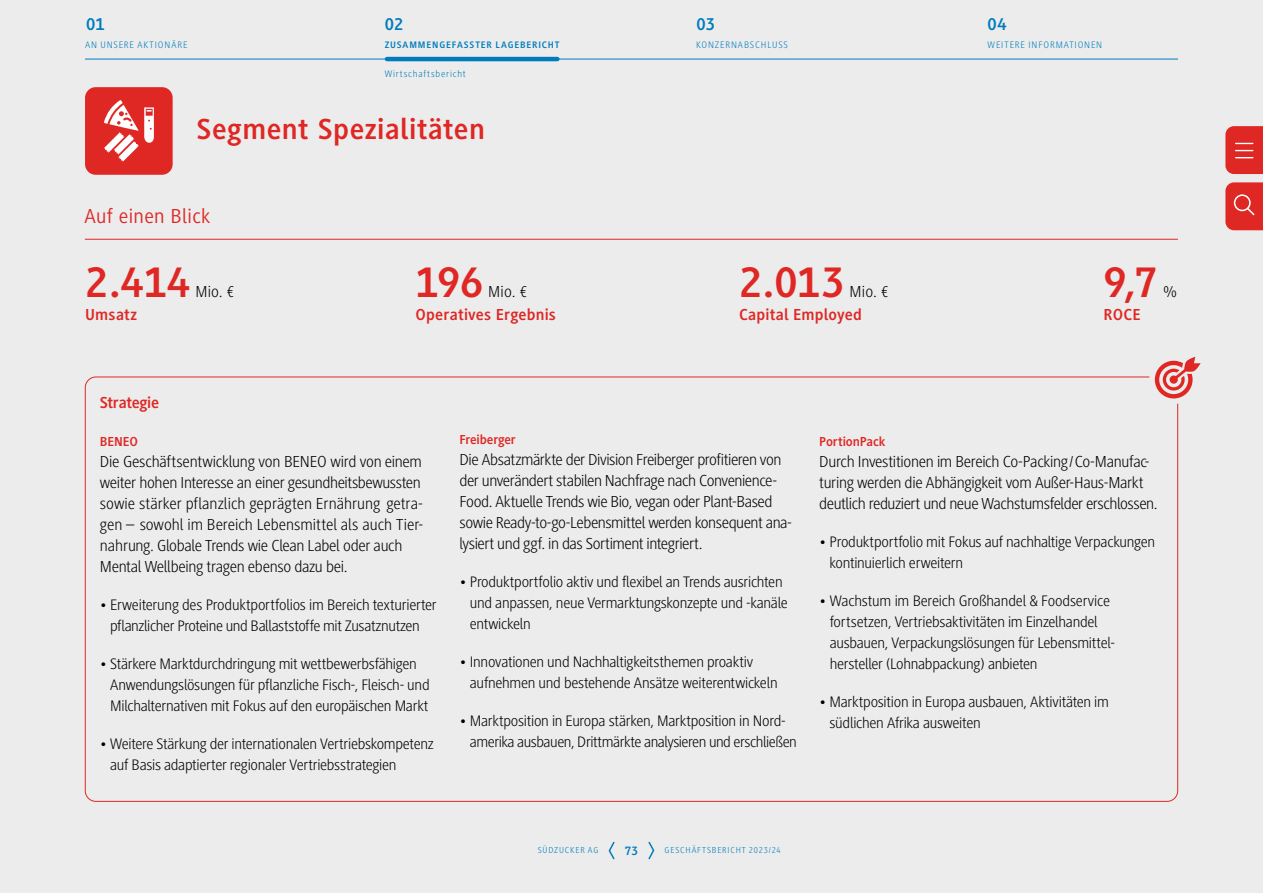
<style>
.page{position:relative;width:1263px;height:893px;background:#ececec}
.page>*{position:absolute;margin:0;border:0;box-sizing:border-box;transform-origin:0 0}
.t1{font:700 45px "Generis Sans Pro";letter-spacing:-.005em;color:#df2724}
.t2{font:700 30px "Generis Sans Pro";letter-spacing:.015em;color:#df2724}
.t3{font:21px "Generis Sans Pro";letter-spacing:.015em;color:#df2724}
.t4{font:700 18px "Generis Sans Pro";letter-spacing:.01em;color:#007cbc}
.t5{font:300 16.5px/21px "Generis Sans Pro";letter-spacing:-.02em;color:#000}
.t6{font:700 16.5px "Generis Sans Pro";letter-spacing:.01em;color:#df2724}
.t7{font:700 16.5px "Generis Sans Pro";letter-spacing:-.02em;color:#df2724}
.t8{font:300 15.75px/21px "Generis Sans Pro";letter-spacing:-.015em;color:#000}
.t9{font:700 13.5px "Generis Sans Pro";letter-spacing:-.01em;color:#df2724}
.t10{font:700 12.75px "Generis Sans Pro";color:#007cbc}
.t11{font:300 9.75px "Generis Sans Pro";letter-spacing:.085em;color:#007cbc}
.t12{font:700 9.75px "Generis Sans Pro";letter-spacing:.09em;color:#007cbc}
.t13{font:300 9px "Generis Sans Pro";letter-spacing:.085em;color:#007cbc}
</style>
<div class="page">
<hr style="left:85px;top:239px;width:1093px;height:1px;background:#df2724">
<div style="left:85px;top:87px;width:88px;height:88px;background:#df2724;border-radius:11px"></div>
<svg style="left:104px;top:100px;width:50px;height:62px"></svg>
<svg style="left:1155px;top:357px;width:45px;height:41px"></svg>
<svg style="left:608px;top:841px;width:7px;height:19px"></svg>
<svg style="left:648px;top:841px;width:7px;height:19px"></svg>
<hr style="left:85px;top:59px;width:1093px;height:1px;background:#007cbc">
<hr style="left:387px;top:57px;width:170px;height:4px;background:#007cbc">
<svg style="left:1225px;top:182px;width:38px;height:48px;background:#e03835"></svg>
<svg style="left:1225px;top:126px;width:38px;height:48px;background:#e03633"></svg>
<p class="t4" style="left:86px;top:14px;width:20px">01</p>
<p class="t4" style="left:385px;top:14px;width:20px">02</p>
<p class="t4" style="left:696px;top:14px;width:20px">03</p>
<p class="t4" style="left:987px;top:14px;width:21px">04</p>
<p class="t11" style="left:85px;top:39px;width:104px">AN UNSERE AKTIONÄRE</p>
<p class="t12" style="left:385px;top:39px;width:176px">ZUSAMMENGEFASSTER LAGEBERICHT</p>
<p class="t11" style="left:696px;top:39px;width:93px">KONZERNABSCHLUSS</p>
<p class="t11" style="left:987px;top:39px;width:116px">WEITERE INFORMATIONEN</p>
<p class="t11" style="left:385px;top:69px;width:83px">Wirtschaftsbericht</p>
<h2 class="t2" style="left:196px;top:113px;width:290px">Segment Spezialitäten</h2>
<h3 class="t3" style="left:84px;top:205px;width:127px">Auf einen Blick</h3>
<h1 class="t1" style="left:85px;top:257px;width:107px">2.414</h1>
<p class="t5" style="left:195px;top:281px;width:41px">Mio. €</p>
<p class="t6" style="left:85px;top:305px;width:54px">Umsatz</p>
<h1 class="t1" style="left:415px;top:257px;width:69px">196</h1>
<p class="t5" style="left:488px;top:281px;width:41px">Mio. €</p>
<p class="t6" style="left:415px;top:305px;width:142px">Operatives Ergebnis</p>
<h1 class="t1" style="left:739px;top:257px;width:107px">2.013</h1>
<p class="t5" style="left:850px;top:281px;width:41px">Mio. €</p>
<p class="t6" style="left:739px;top:305px;width:124px">Capital Employed</p>
<h1 class="t1" style="left:1103px;top:257px;width:56px">9,7</h1>
<p class="t6" style="left:1103px;top:305px;width:39px">ROCE</p>
<p class="t5" style="left:1162px;top:281px;width:17px">%</p>
<p class="t7" style="left:100px;top:393px;width:61px">Strategie</p>
<p class="t9" style="left:100px;top:434px;width:40px">BENEO</p>
<p class="t5" style="left:100px;top:451px;width:325px">Die Geschäftsentwicklung von BENEO wird von einem weiter hohen Interesse an einer gesundheitsbewussten sowie stärker pflanzlich geprägten Ernährung getra&shy;gen – sowohl im Bereich Lebensmittel als auch Tier&shy;nahrung. Globale Trends wie Clean Label oder auch Mental Wellbeing tragen ebenso dazu bei.</p>
<p class="t8" style="left:100px;top:594px;width:338px;text-align:center">• Erweiterung des Produktportfolios im Bereich texturierter pflanzlicher Proteine und Ballaststoffe mit Zusatznutzen</p>
<p class="t8" style="left:110px;top:653px;width:321px;text-indent:-10px">• Stärkere Marktdurchdringung mit wettbewerbsfähigen<br>Anwendungslösungen für pflanzliche Fisch-, Fleisch- und<br>Milchalternativen mit Fokus auf den europäischen Markt</p>
<p class="t8" style="left:110px;top:733px;width:325px;text-indent:-10px">• Weitere Stärkung der internationalen Vertriebskompetenz auf Basis adaptierter regionaler Vertriebsstrategien</p>
<p class="t9" style="left:459px;top:432px;width:58px">Freiberger</p>
<p class="t5" style="left:459px;top:449px;width:334px">Die Absatzmärkte der Division Freiberger profitieren von der unverändert stabilen Nachfrage nach Convenience-Food. Aktuelle Trends wie Bio, vegan oder Plant-Based sowie Ready-to-go-Lebensmittel werden konsequent ana&shy;lysiert und ggf. in das Sortiment integriert.</p>
<p class="t8" style="left:470px;top:571px;width:319px;text-indent:-10px">• Produktportfolio aktiv und flexibel an Trends ausrichten und anpassen, neue Vermarktungskonzepte und -kanäle entwickeln</p>
<p class="t8" style="left:470px;top:651px;width:309px;text-indent:-10px">• Innovationen und Nachhaltigkeitsthemen proaktiv aufnehmen und bestehende Ansätze weiterentwickeln</p>
<p class="t8" style="left:470px;top:710px;width:329px;text-indent:-10px">• Marktposition in Europa stärken, Marktposition in Nord&shy;amerika ausbauen, Drittmärkte analysieren und erschließen</p>
<p class="t9" style="left:819px;top:434px;width:68px">PortionPack</p>
<p class="t5" style="left:819px;top:451px;width:340px">Durch Investitionen im Bereich Co-Packing/Co-Manufac&shy;turing werden die Abhängigkeit vom Außer-Haus-Markt deutlich reduziert und neue Wachstumsfelder erschlossen.</p>
<p class="t8" style="left:830px;top:531px;width:327px;text-indent:-10px">• Produktportfolio mit Fokus auf nachhaltige Verpackungen kontinuierlich erweitern</p>
<p class="t8" style="left:830px;top:590px;width:285px;text-indent:-10px">• Wachstum im Bereich Großhandel &amp; Foodservice fortsetzen, Vertriebsaktivitäten im Einzelhandel ausbauen, Verpackungslösungen für Lebensmittel&shy;hersteller (Lohnabpackung) anbieten</p>
<p class="t8" style="left:830px;top:691px;width:281px;text-indent:-10px">• Marktposition in Europa ausbauen, Aktivitäten im südlichen Afrika ausweiten</p>
<p class="t13" style="left:538px;top:845px;width:62px">SÜDZUCKER AG</p>
<p class="t10" style="left:625px;top:843px;width:15px">73</p>
<p class="t13" style="left:665px;top:845px;width:118px">GESCHÄFTSBERICHT 2023/24</p>
</div>
